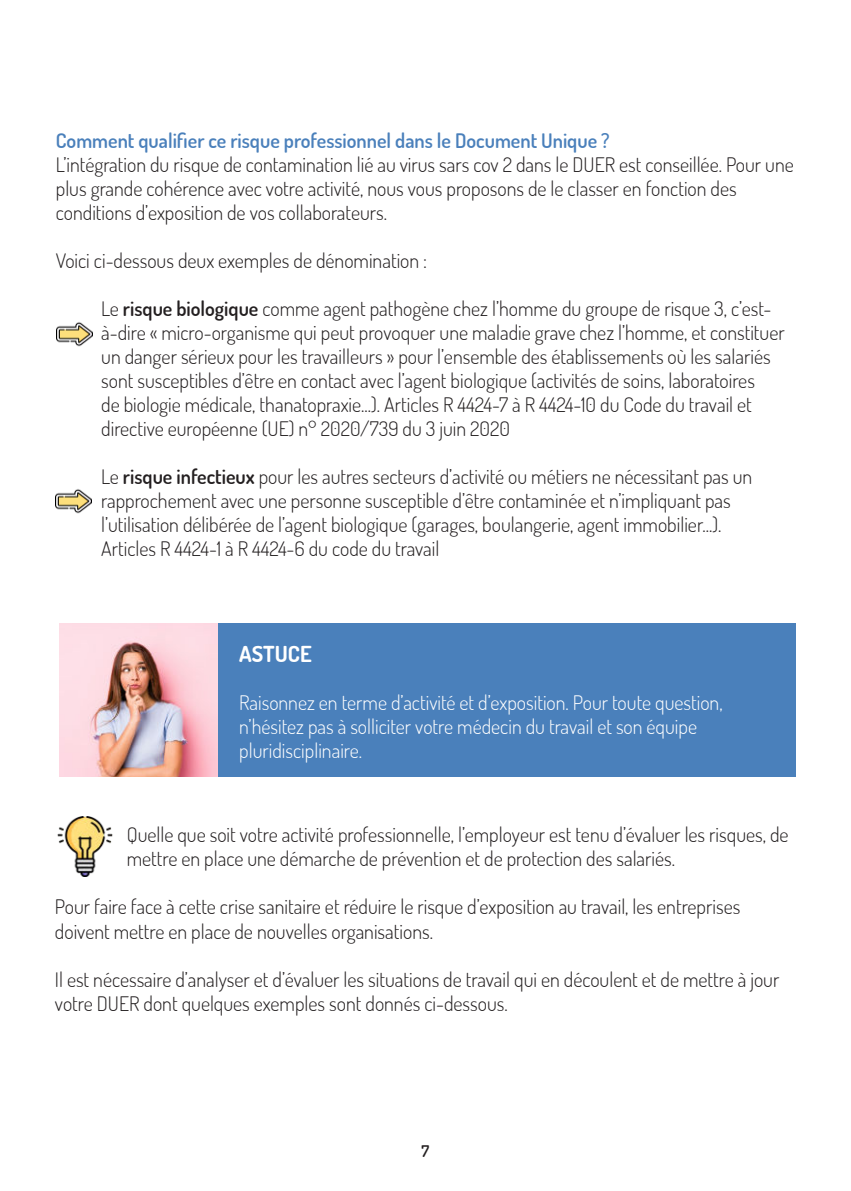
<style>
.page{position:relative;width:851px;height:1191px;background:#fff}
.page>*{position:absolute;margin:0;border:0;box-sizing:border-box;transform-origin:0 0}
.t1{font:700 22px "Dosis";color:#fff}
.t2{font:300 20px/24px "Dosis";color:#231f20}
.t3{font:300 20px/24px "Dosis";color:#fff}
.t4{font:600 20px "Dosis";color:#4a80bb}
.t5{font:600 16px "Dosis";color:#231f20}
.s1{font-weight:600}
</style>
<div class="page">
<img style="left:57px;top:322px;width:35px;height:25px">
<img style="left:56px;top:489px;width:35px;height:25px">
<div style="left:217px;top:624px;width:578px;height:153px;background:#4a80bb"></div>
<img style="left:59px;top:624px;width:158px;height:153px">
<img style="left:57px;top:816px;width:56px;height:60px">
<p class="t4" style="left:56px;top:126px;width:555px">Comment qualifier ce risque professionnel dans le Document Unique ?</p>
<p class="t2" style="left:56px;top:154px;width:739px">L’intégration du risque de contamination lié au virus sars cov 2 dans le DUER est conseillée. Pour une plus grande cohérence avec votre activité, nous vous proposons de le classer en fonction des conditions d’exposition de vos collaborateurs.</p>
<p class="t2" style="left:56px;top:250px;width:373px">Voici ci-dessous deux exemples de dénomination :</p>
<p class="t2" style="left:101px;top:298px;width:685px">Le <span class="s1">risque biologique</span> comme agent pathogène chez l’homme du groupe de risque 3, c’est&shy;à-dire « micro-organisme qui peut provoquer une maladie grave chez l’homme, et constituer un danger sérieux pour les travailleurs » pour l’ensemble des établissements où les salariés sont susceptibles d’être en contact avec l’agent biologique (activités de soins, laboratoires<br>de biologie médicale, thanatopraxie...). Articles R 4424-7 à R 4424-10 du Code du travail et directive européenne (UE) n° 2020/739 du 3 juin 2020</p>
<p class="t2" style="left:101px;top:466px;width:652px">Le <span class="s1">risque infectieux</span> pour les autres secteurs d’activité ou métiers ne nécessitant pas un rapprochement avec une personne susceptible d’être contaminée et n’impliquant pas l’utilisation délibérée de l’agent biologique (garages, boulangerie, agent immobilier...).<br>Articles R 4424-1 à R 4424-6 du code du travail</p>
<p class="t1" style="left:239px;top:645px;width:74px">ASTUCE</p>
<p class="t3" style="left:239px;top:693px;width:485px">Raisonnez en terme d’activité et d’exposition. Pour toute question, n’hésitez pas à solliciter votre médecin du travail et son équipe pluridisciplinaire.</p>
<p class="t2" style="left:127px;top:825px;width:663px">Quelle que soit votre activité professionnelle, l’employeur est tenu d’évaluer les risques, de mettre en place une démarche de prévention et de protection des salariés.</p>
<p class="t2" style="left:55px;top:897px;width:686px">Pour faire face à cette crise sanitaire et réduire le risque d’exposition au travail, les entreprises doivent mettre en place de nouvelles organisations.</p>
<p class="t2" style="left:55px;top:969px;width:725px">Il est nécessaire d’analyser et d’évaluer les situations de travail qui en découlent et de mettre à jour votre DUER dont quelques exemples sont donnés ci-dessous.</p>
<p class="t5" style="left:421px;top:1145px;width:9px">7</p>
</div>
